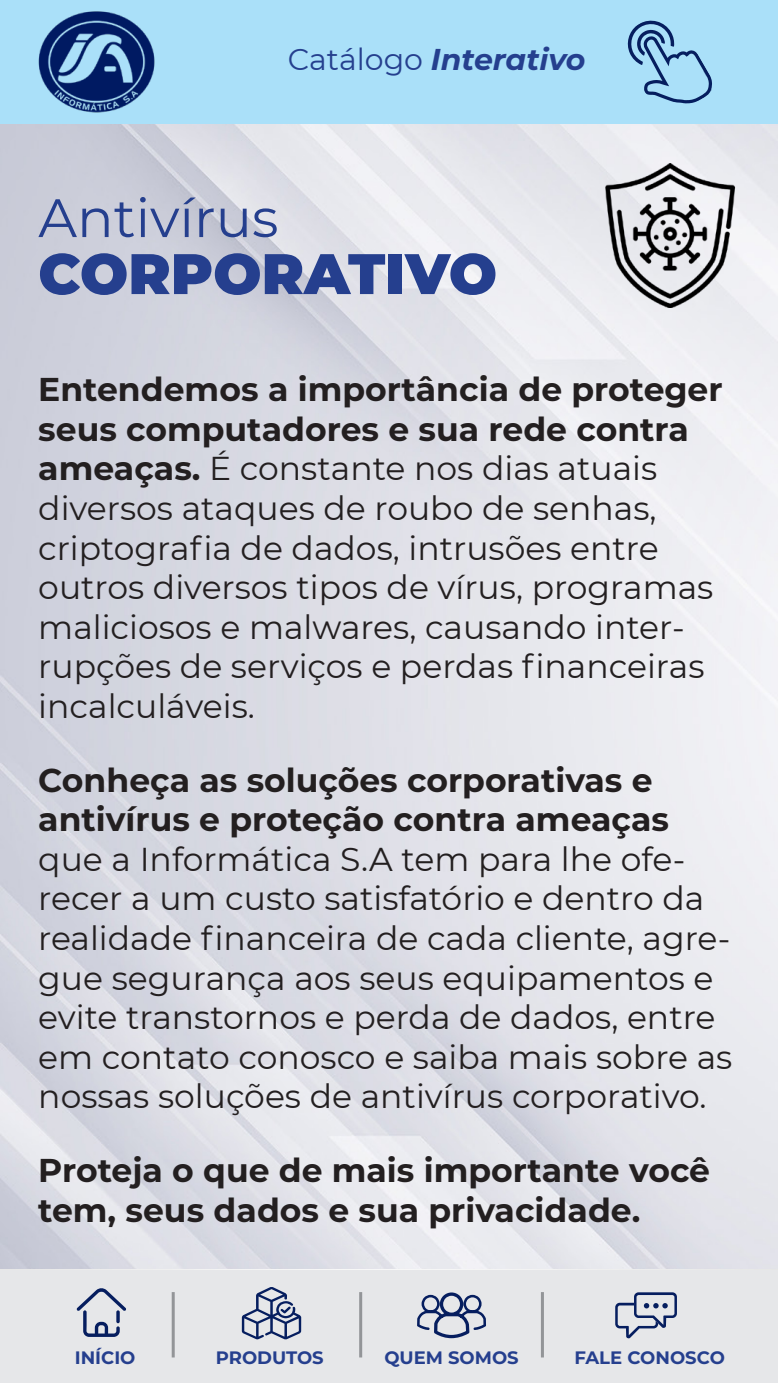
<style>
.page{position:relative;width:778px;height:1383px;background:#fff}
.page>*{position:absolute;margin:0;border:0;box-sizing:border-box;transform-origin:0 0}
.t1{font:900 57px "Montserrat";color:#253f8e}
.t2{font:54px "Montserrat";color:#253f8e}
.t3{font:33px/39.6px "Montserrat";color:#231f20}
.t4{font:700 33px/39.6px "Montserrat";color:#231f20}
.t5{font:italic 700 30px "Montserrat";color:#253f8e}
.t6{font:700 18px "Montserrat";color:#253f8e}
.s1{font-weight:400;font-style:normal}
.s2{font-weight:700}
</style>
<div class="page">
<img style="left:0;top:124px;width:777px;height:1145px">
<div style="left:0;top:0;width:777px;height:124px;background:#aae0f9"></div>
<svg style="left:627px;top:20px;width:84px;height:83px"></svg>
<img style="left:38px;top:11px;width:117px;height:102px">
<div style="left:0;top:1270px;width:777px;height:113px;background:#e6e7e9"></div>
<svg style="left:77px;top:1288px;width:49px;height:49px"></svg>
<svg style="left:242px;top:1287px;width:59px;height:52px"></svg>
<svg style="left:417px;top:1292px;width:69px;height:46px"></svg>
<hr style="left:172px;top:1292px;width:3px;height:65px;background:#939598">
<hr style="left:359px;top:1292px;width:3px;height:65px;background:#939598">
<hr style="left:540px;top:1292px;width:3px;height:65px;background:#939598">
<svg style="left:615px;top:1292px;width:61px;height:46px"></svg>
<img style="left:597px;top:163px;width:144px;height:144px">
<p class="t5" style="left:288px;top:37px;width:299px"><span class="s1">Catálogo</span> Interativo</p>
<h2 class="t2" style="left:38px;top:181px;width:241px">Antivírus</h2>
<h1 class="t1" style="left:38px;top:231px;width:460px">CORPORATIVO</h1>
<p class="t3" style="left:38px;top:368px;width:685px"><span class="s2">Entendemos a importância de proteger seus computadores e sua rede contra ameaças.</span> É constante nos dias atuais diversos ataques de roubo de senhas, criptografia de dados, intrusões entre outros diversos tipos de vírus, programas maliciosos e malwares, causando inter&shy;rupções de serviços e perdas financeiras incalculáveis.</p>
<p class="t4" style="left:38px;top:758px;width:632px">Conheça as soluções corporativas e antivírus e proteção contra ameaças</p>
<p class="t3" style="left:38px;top:838px;width:695px">que a Informática S.A tem para lhe ofe&shy;recer a um custo satisfatório e dentro da realidade financeira de cada cliente, agre&shy;gue segurança aos seus equipamentos e evite transtornos e perda de dados, entre em contato conosco e saiba mais sobre as nossas soluções de antivírus corporativo.</p>
<p class="t4" style="left:38px;top:1149px;width:673px">Proteja o que de mais importante você tem, seus dados e sua privacidade.</p>
<p class="t6" style="left:75px;top:1344px;width:62px">INÍCIO</p>
<p class="t6" style="left:216px;top:1344px;width:109px">PRODUTOS</p>
<p class="t6" style="left:384px;top:1344px;width:136px">QUEM SOMOS</p>
<p class="t6" style="left:574px;top:1344px;width:152px">FALE CONOSCO</p>
</div>
